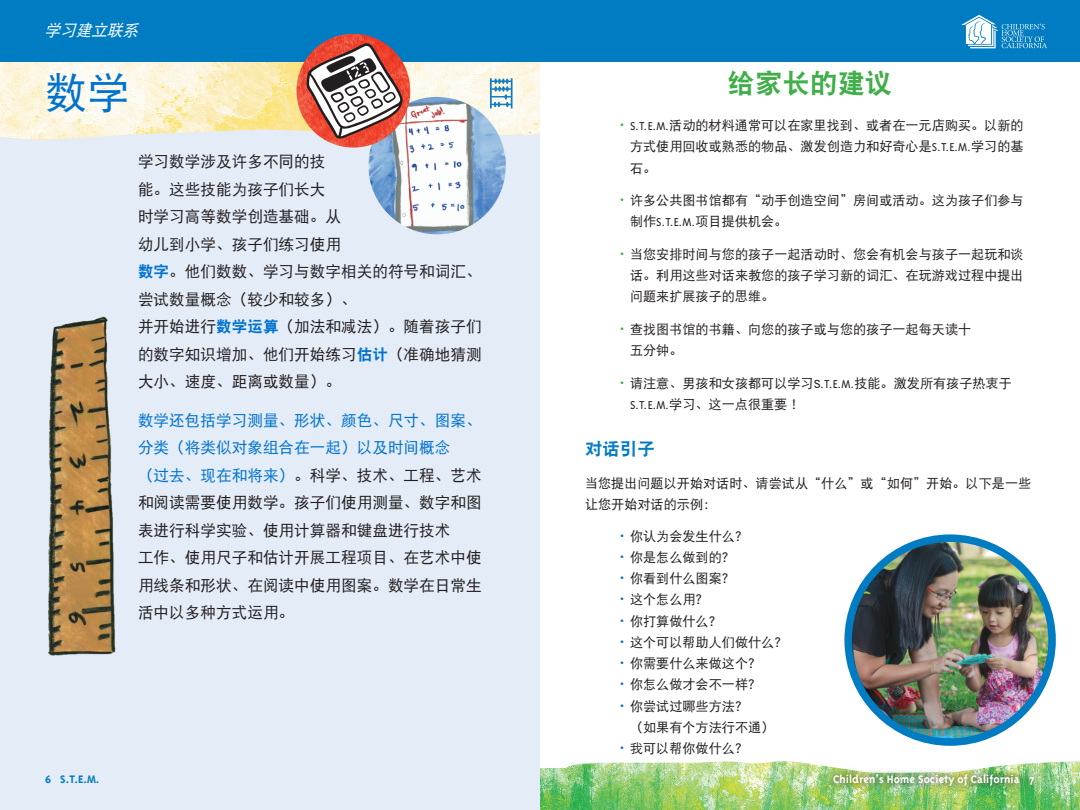
<style>
.page{position:relative;width:1080px;height:810px;background:#fff}
.page>*{position:absolute;margin:0;border:0;box-sizing:border-box;transform-origin:0 0}
.t1{font:42.5px "DFP Hei W5";color:#0073ce}
.t2{font:27.5px "DFP Hei W9";color:#40ae49}
.t3{font:17.5px "DFP Hei W9";color:#007cc2}
.t4{font:italic 16.12px "DFP Hei W5";color:#fff}
.t5{font:15.62px/27.5px "DFP Hei W5";color:#231f20}
.t6{font:13.12px/21.2px "DFP Hei W5";color:#231f20}
.t7{font:700 12.5px "Triplex";color:#fff}
.t8{font:700 12.5px "Triplex";color:#007cc2}
.s1{font-family:"Triplex";font-weight:300;color:#40ae49}
.s2{font-family:"Triplex";font-weight:300}
.s3{font-family:"Triplex";font-weight:300;color:#0073ce}
.s4{font-family:"DFP Hei W9";color:#0073ce}
.s5{color:#0073ce}
</style>
<div class="page">
<div style="left:540px;top:0;width:540px;height:62px;background:#007cc2"></div>
<img style="left:540px;top:761px;width:540px;height:49px">
<svg style="left:961px;top:15px;width:86px;height:33px"></svg>
<div style="left:0;top:0;width:540px;height:810px;background:#e4ecf7"></div>
<img style="left:0;top:62px;width:540px;height:78px">
<div style="left:0;top:0;width:540px;height:62px;background:#007cc2"></div>
<img style="left:826px;top:766px;width:216px;height:27px">
<img style="left:368px;top:97px;width:138px;height:137px;border-radius:69px">
<img style="left:296px;top:34px;width:114px;height:114px;border-radius:57px">
<svg style="left:306px;top:42px;width:98px;height:98px;background:#b5847f"></svg>
<img style="left:48px;top:316px;width:68px;height:340px">
<img style="left:853px;top:543px;width:198px;height:198px">
<div style="left:844px;top:534px;width:212px;height:212px;border:8px solid #007cc2;border-radius:50%"></div>
<svg style="left:490px;top:78px;width:23px;height:30px"></svg>
<p class="t4" style="left:44px;top:22px;width:100px">学习建立联系</p>
<h1 class="t1" style="left:45px;top:70px;width:86px">数学</h1>
<h2 class="t2" style="left:728px;top:68px;width:166px">给家长的建议</h2>
<p class="t6" style="left:630px;top:115px;width:395px;text-align:justify;text-indent:-10px"><span class="s1">•</span> <span class="s2">S.T.E.M.</span>活动的材料通常可以在家里找到、或者在一元店购买。以新的方式使用回收或熟悉的物品、激发创造力和好奇心是<span class="s2">S.T.E.M.</span>学习的基石。</p>
<p class="t6" style="left:630px;top:190px;width:395px;text-indent:-10px"><span class="s1">•</span> 许多公共图书馆都有“动手创造空间”房间或活动。这为孩子们参与制作<span class="s2">S.T.E.M.</span>项目提供机会。</p>
<p class="t6" style="left:630px;top:243px;width:395px;text-align:justify;text-indent:-10px"><span class="s1">•</span> 当您安排时间与您的孩子一起活动时、您会有机会与孩子一起玩和谈话。利用这些对话来教您的孩子学习新的词汇、在玩游戏过程中提出问题来扩展孩子的思维。</p>
<p class="t6" style="left:630px;top:318px;width:343px;text-indent:-10px"><span class="s1">•</span> 查找图书馆的书籍、向您的孩子或与您的孩子一起每天读十五分钟。</p>
<p class="t6" style="left:630px;top:372px;width:383px;text-indent:-10px"><span class="s1">•</span> 请注意、男孩和女孩都可以学习S<span class="s2">.T.E.M.</span>技能。激发所有孩子热衷于<br><span class="s2">S.T.E.M.</span>学习、这一点很重要！</p>
<h3 class="t3" style="left:585px;top:439px;width:71px">对话引子</h3>
<p class="t6" style="left:585px;top:472px;width:448px">当您提出问题以开始对话时、请尝试从“什么”或“如何”开始。以下是一些让您开始对话的示例：</p>
<p class="t6" style="left:620px;top:525px;width:130px"><span class="s3">•</span> 你认为会发生什么？</p>
<p class="t6" style="left:620px;top:546px;width:117px"><span class="s3">•</span> 你是怎么做到的？</p>
<p class="t6" style="left:620px;top:568px;width:117px"><span class="s3">•</span> 你看到什么图案？</p>
<p class="t6" style="left:620px;top:589px;width:90px"><span class="s3">•</span> 这个怎么用？</p>
<p class="t6" style="left:620px;top:610px;width:103px"><span class="s3">•</span> 你打算做什么？</p>
<p class="t6" style="left:620px;top:631px;width:169px"><span class="s3">•</span> 这个可以帮助人们做什么？</p>
<p class="t6" style="left:620px;top:653px;width:143px"><span class="s3">•</span> 你需要什么来做这个？</p>
<p class="t6" style="left:620px;top:674px;width:143px"><span class="s3">•</span> 你怎么做才会不一样？</p>
<p class="t6" style="left:630px;top:695px;width:146px;text-indent:-10px"><span class="s3">•</span> 你尝试过哪些方法？<br>（如果有个方法行不通）</p>
<p class="t6" style="left:620px;top:738px;width:130px"><span class="s3">•</span> 我可以帮你做什么？</p>
<p class="t5" style="left:138px;top:148px;width:345px">学习数学涉及许多不同的技<br>能。这些技能为孩子们长大<br>时学习高等数学创造基础。从<br>幼儿到小学、孩子们练习使用<br><span class="s4">数字</span>。他们数数、学习与数字相关的符号和词汇、尝试数量概念（较少和较多）、<br>并开始进行<span class="s4">数学运算</span>（加法和减法）。随着孩子们的数字知识增加、他们开始练习<span class="s4">估计</span>（准确地猜测大小、速度、距离或数量）。</p>
<p class="t5" style="left:138px;top:406px;width:345px"><span class="s5">数学还包括学习测量、形状、颜色、尺寸、图案、分类（将类似对象组合在一起）以及时间概念<br>（过去、现在和将来）</span>。科学、技术、工程、艺术和阅读需要使用数学。孩子们使用测量、数字和图表进行科学实验、使用计算器和键盘进行技术<br>工作、使用尺子和估计开展工程项目、在艺术中使用线条和形状、在阅读中使用图案。数学在日常生活中以多种方式运用。</p>
<p class="t8" style="left:45px;top:772px;width:56px">6 S.T.E.M.</p>
<p class="t7" style="left:833px;top:772px;width:203px">Children’s Home Society of California 7</p>
</div>
